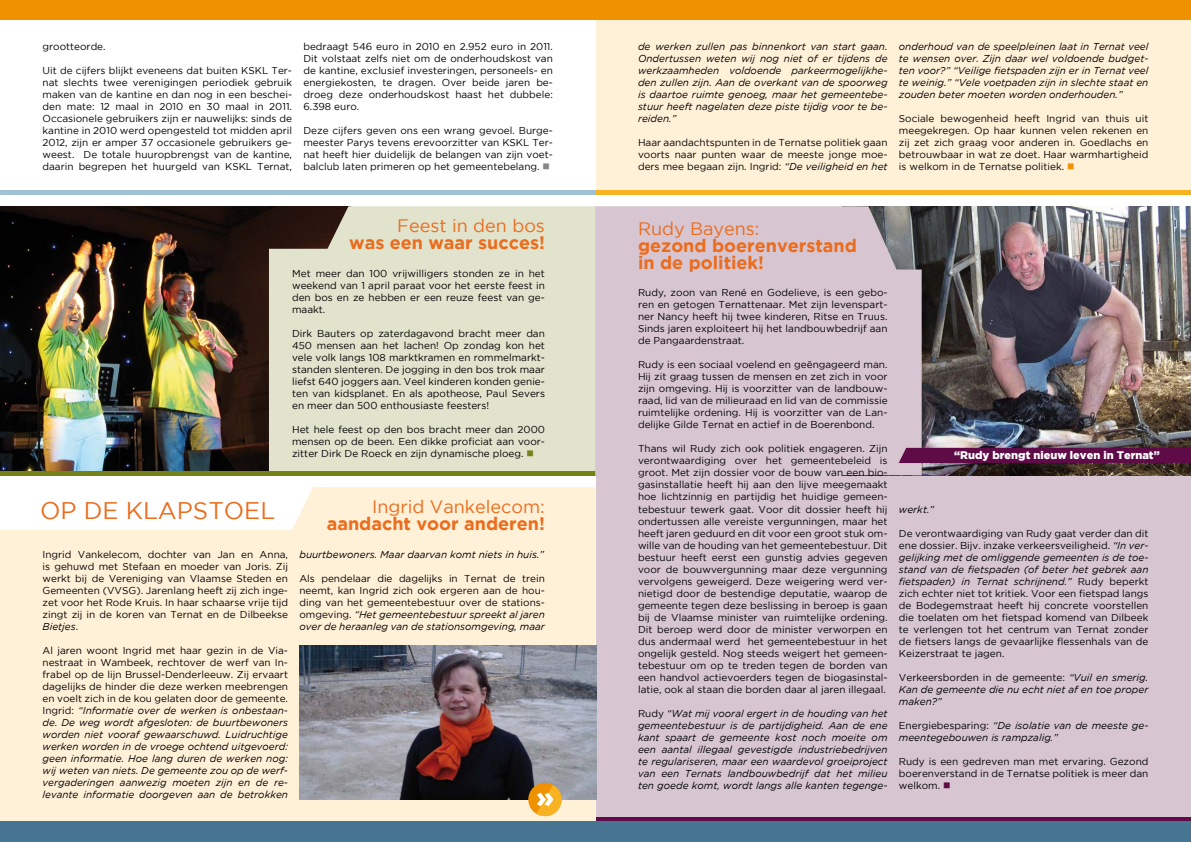
<style>
.page{position:relative;width:1191px;height:842px;background:#fff}
.page>*{position:absolute;margin:0;border:0;box-sizing:border-box;transform-origin:0 0}
.t1{font:24px "Gotham";color:#eb6c1c}
.t2{font:700 18px/17px "Gotham";color:#eb6c1c}
.t3{font:18px "Gotham";color:#eb6c1c}
.t4{font:900 11px "Gotham";color:#fff}
.t5{font:10px/12px "Gotham";color:#000;text-align:justify}
.t6{font:italic 10px/12px "Gotham";color:#000;text-align:justify}
.s1{color:#87888a}
.s2{color:#748217}
.s3{font-style:italic}
.s4{font-style:normal}
.s5{color:#f09100}
.s6{color:#5f0b48}
</style>
<div class="page">
<div style="left:596px;top:475px;width:595px;height:359px;background:#d7c6d2"></div>
<img style="left:921px;top:206px;width:270px;height:269px">
<div style="left:596px;top:20px;width:595px;height:170px;background:#fff0d8"></div>
<img style="left:0;top:206px;width:269px;height:265px">
<div style="left:0;top:0;width:1191px;height:20px;background:#f09100"></div>
<hr style="left:0;top:190px;width:595px;height:4px;background:#a0c2d5">
<hr style="left:595px;top:190px;width:596px;height:4px;background:#f8b322">
<svg style="left:596px;top:818px;width:595px;height:4px;background:#58255a"></svg>
<div style="left:269px;top:206px;width:326px;height:265px;background:#e1e3cd"></div>
<svg style="left:0;top:487px;width:595px;height:335px;background:#fdf0da"></svg>
<hr style="left:0;top:471px;width:595px;height:4px;background:#748217">
<div style="left:0;top:822px;width:1191px;height:20px;background:#467491"></div>
<img style="left:299px;top:645px;width:297px;height:154px">
<div style="left:595px;top:206px;width:326px;height:269px;background:#d7c6d2"></div>
<div style="left:528px;top:783px;width:33px;height:33px;background:#f09100;border-radius:50%"></div>
<svg style="left:536px;top:785px;width:25px;height:31px"></svg>
<div style="left:898px;top:448px;width:293px;height:15px;background:#5f0b48"></div>
<p class="t5" style="left:43px;top:40px;width:65px">grootteorde.</p>
<p class="t5" style="left:43px;top:64px;width:251px">Uit de cijfers blijkt eveneens dat buiten KSKL Ter&shy;nat slechts twee verenigingen periodiek gebruik maken van de kantine en dan nog in een beschei&shy;den mate: 12 maal in 2010 en 30 maal in 2011.<br>Occasionele gebruikers zijn er nauwelijks: sinds de kantine in 2010 werd opengesteld tot midden april 2012, zijn er amper 37 occasionele gebruikers ge&shy;weest. De totale huuropbrengst van de kantine, daarin begrepen het huurgeld van KSKL Ternat,</p>
<p class="t5" style="left:303px;top:40px;width:251px">bedraagt 546 euro in 2010 en 2.952 euro in 2011.<br>Dit volstaat zelfs niet om de onderhoudskost van de kantine, exclusief investeringen, personeels- en energiekosten, te dragen. Over beide jaren be&shy;droeg deze onderhoudskost haast het dubbele:<br>6.398 euro.</p>
<p class="t5" style="left:303px;top:124px;width:251px">Deze cijfers geven ons een wrang gevoel. Burge&shy;meester Parys tevens erevoorzitter van KSKL Ter&shy;nat heeft hier duidelijk de belangen van zijn voet&shy;balclub laten primeren op het gemeentebelang. <span class="s1">■</span></p>
<h2 class="t3" style="left:397px;top:216px;width:149px">Feest in den bos</h2>
<h2 class="t2" style="left:349px;top:234px;width:197px">was een waar succes!</h2>
<h1 class="t1" style="left:40px;top:498px;width:236px">OP DE KLAPSTOEL</h1>
<p class="t5" style="left:292px;top:267px;width:254px">Met meer dan 100 vrijwilligers stonden ze in het weekend van 1 april paraat voor het eerste feest in den bos en ze hebben er een reuze feest van ge&shy;maakt.</p>
<p class="t5" style="left:292px;top:327px;width:254px">Dirk Bauters op zaterdagavond bracht meer dan 450 mensen aan het lachen! Op zondag kon het vele volk langs 108 marktkramen en rommelmarkt&shy;standen slenteren. De jogging in den bos trok maar liefst 640 joggers aan. Veel kinderen konden genie&shy;ten van kidsplanet. En als apotheose, Paul Severs en meer dan 500 enthousiaste feesters!</p>
<p class="t5" style="left:292px;top:423px;width:254px">Het hele feest op den bos bracht meer dan 2000 mensen op de been. Een dikke proficiat aan voor&shy;zitter Dirk De Roeck en zijn dynamische ploeg. <span class="s2">■</span></p>
<h2 class="t3" style="left:372px;top:497px;width:174px">Ingrid Vankelecom:</h2>
<h2 class="t2" style="left:327px;top:515px;width:219px">aandacht voor anderen!</h2>
<p class="t5" style="left:43px;top:548px;width:247px">Ingrid Vankelecom, dochter van Jan en Anna, is gehuwd met Stefaan en moeder van Joris. Zij werkt bij de Vereniging van Vlaamse Steden en Gemeenten (VVSG). Jarenlang heeft zij zich inge&shy;zet voor het Rode Kruis. In haar schaarse vrije tijd zingt zij in de koren van Ternat en de Dilbeekse <span class="s3">Bietjes</span>.</p>
<p class="t6" style="left:43px;top:644px;width:247px"><span class="s4">Al jaren woont Ingrid met haar gezin in de Via&shy;nestraat in Wambeek, rechtover de werf van In&shy;frabel op de lijn Brussel-Denderleeuw. Zij ervaart dagelijks de hinder die deze werken meebrengen en voelt zich in de kou gelaten door de gemeente.<br>Ingrid:</span> “Informatie over de werken is onbestaan&shy;de. De weg wordt afgesloten: de buurtbewoners worden niet vooraf gewaarschuwd. Luidruchtige werken worden in de vroege ochtend uitgevoerd: geen informatie. Hoe lang duren de werken nog: wij weten van niets. De gemeente zou op de werf&shy;vergaderingen aanwezig moeten zijn en de re&shy;levante informatie doorgeven aan de betrokken</p>
<p class="t6" style="left:299px;top:548px;width:246px">buurtbewoners. Maar daarvan komt niets in huis.”</p>
<p class="t5" style="left:299px;top:572px;width:247px">Als pendelaar die dagelijks in Ternat de trein neemt, kan Ingrid zich ook ergeren aan de hou&shy;ding van het gemeentebestuur over de stations&shy;omgeving. <span class="s3">“Het gemeentebestuur spreekt al jaren over de heraanleg van de stationsomgeving, maar</span></p>
<p class="t6" style="left:638px;top:40px;width:251px">de werken zullen pas binnenkort van start gaan.<br>Ondertussen weten wij nog niet of er tijdens de werkzaamheden voldoende parkeermogelijkhe&shy;den zullen zijn. Aan de overkant van de spoorweg is daartoe ruimte genoeg, maar het gemeentebe&shy;stuur heeft nagelaten deze piste tijdig voor te be&shy;reiden.”</p>
<p class="t5" style="left:638px;top:136px;width:251px">Haar aandachtspunten in de Ternatse politiek gaan voorts naar punten waar de meeste jonge moe&shy;ders mee begaan zijn. Ingrid: <span class="s3">“De veiligheid en het</span></p>
<p class="t6" style="left:899px;top:40px;width:251px">onderhoud van de speelpleinen laat in Ternat veel te wensen over. Zijn daar wel voldoende budget&shy;ten voor?” “Veilige fietspaden zijn er in Ternat veel te weinig.” “Vele voetpaden zijn in slechte staat en zouden beter moeten worden onderhouden.”</p>
<p class="t5" style="left:899px;top:112px;width:251px">Sociale bewogenheid heeft Ingrid van thuis uit meegekregen. Op haar kunnen velen rekenen en zij zet zich graag voor anderen in. Goedlachs en betrouwbaar in wat ze doet. Haar warmhartigheid is welkom in de Ternatse politiek. <span class="s5">■</span></p>
<h2 class="t3" style="left:638px;top:219px;width:123px">Rudy Bayens:</h2>
<h2 class="t2" style="left:638px;top:237px;width:220px">gezond boerenverstand in de politiek!</h2>
<p class="t5" style="left:638px;top:287px;width:251px">Rudy, zoon van René en Godelieve, is een gebo&shy;ren en getogen Ternattenaar. Met zijn levenspart&shy;ner Nancy heeft hij twee kinderen, Ritse en Truus.<br>Sinds jaren exploiteert hij het landbouwbedrijf aan de Pangaardenstraat.</p>
<p class="t5" style="left:638px;top:359px;width:251px">Rudy is een sociaal voelend en geëngageerd man.<br>Hij zit graag tussen de mensen en zet zich in voor zijn omgeving. Hij is voorzitter van de landbouw&shy;raad, lid van de milieuraad en lid van de commissie ruimtelijke ordening. Hij is voorzitter van de Lan&shy;delijke Gilde Ternat en actief in de Boerenbond.</p>
<p class="t5" style="left:638px;top:443px;width:251px">Thans wil Rudy zich ook politiek engageren. Zijn verontwaardiging over het gemeentebeleid is groot. Met zijn dossier voor de bouw van een bio&shy;gasinstallatie heeft hij aan den lijve meegemaakt hoe lichtzinnig en partijdig het huidige gemeen&shy;tebestuur tewerk gaat. Voor dit dossier heeft hij ondertussen alle vereiste vergunningen, maar het heeft jaren geduurd en dit voor een groot stuk om&shy;wille van de houding van het gemeentebestuur. Dit bestuur heeft eerst een gunstig advies gegeven voor de bouwvergunning maar deze vergunning vervolgens geweigerd. Deze weigering werd ver&shy;nietigd door de bestendige deputatie, waarop de gemeente tegen deze beslissing in beroep is gaan bij de Vlaamse minister van ruimtelijke ordening.<br>Dit beroep werd door de minister verworpen en dus andermaal werd het gemeentebestuur in het ongelijk gesteld. Nog steeds weigert het gemeen&shy;tebestuur om op te treden tegen de borden van een handvol actievoerders tegen de biogasinstal&shy;latie, ook al staan die borden daar al jaren illegaal.</p>
<p class="t6" style="left:638px;top:707px;width:251px"><span class="s4">Rudy</span> “Wat mij vooral ergert in de houding van het gemeentebestuur is de partijdigheid. Aan de ene kant spaart de gemeente kost noch moeite om een aantal illegaal gevestigde industriebedrijven te regulariseren, maar een waardevol groeiproject van een Ternats landbouwbedrijf dat het milieu ten goede komt, wordt langs alle kanten tegenge-</p>
<p class="t4" style="left:954px;top:449px;width:207px">“Rudy brengt nieuw leven in Ternat”</p>
<p class="t6" style="left:899px;top:504px;width:37px">werkt.”</p>
<p class="t5" style="left:899px;top:528px;width:251px">De verontwaardiging van Rudy gaat verder dan dit ene dossier. Bijv. inzake verkeersveiligheid. <span class="s3">“In ver&shy;gelijking met de omliggende gemeenten is de toe&shy;stand van de fietspaden (of beter het gebrek aan fietspaden) in Ternat schrijnend.”</span> Rudy beperkt zich echter niet tot kritiek. Voor een fietspad langs de Bodegemstraat heeft hij concrete voorstellen die toelaten om het fietspad komend van Dilbeek te verlengen tot het centrum van Ternat zonder de fietsers langs de gevaarlijke flessenhals van de Keizerstraat te jagen.</p>
<p class="t6" style="left:899px;top:672px;width:251px"><span class="s4">Verkeersborden in de gemeente:</span> “Vuil en smerig.<br>Kan de gemeente die nu echt niet af en toe proper maken?”</p>
<p class="t6" style="left:899px;top:720px;width:251px"><span class="s4">Energiebesparing:</span> “De isolatie van de meeste ge&shy;meentegebouwen is rampzalig.”</p>
<p class="t5" style="left:899px;top:756px;width:251px">Rudy is een gedreven man met ervaring. Gezond boerenverstand in de Ternatse politiek is meer dan welkom. <span class="s6">■</span></p>
</div>
